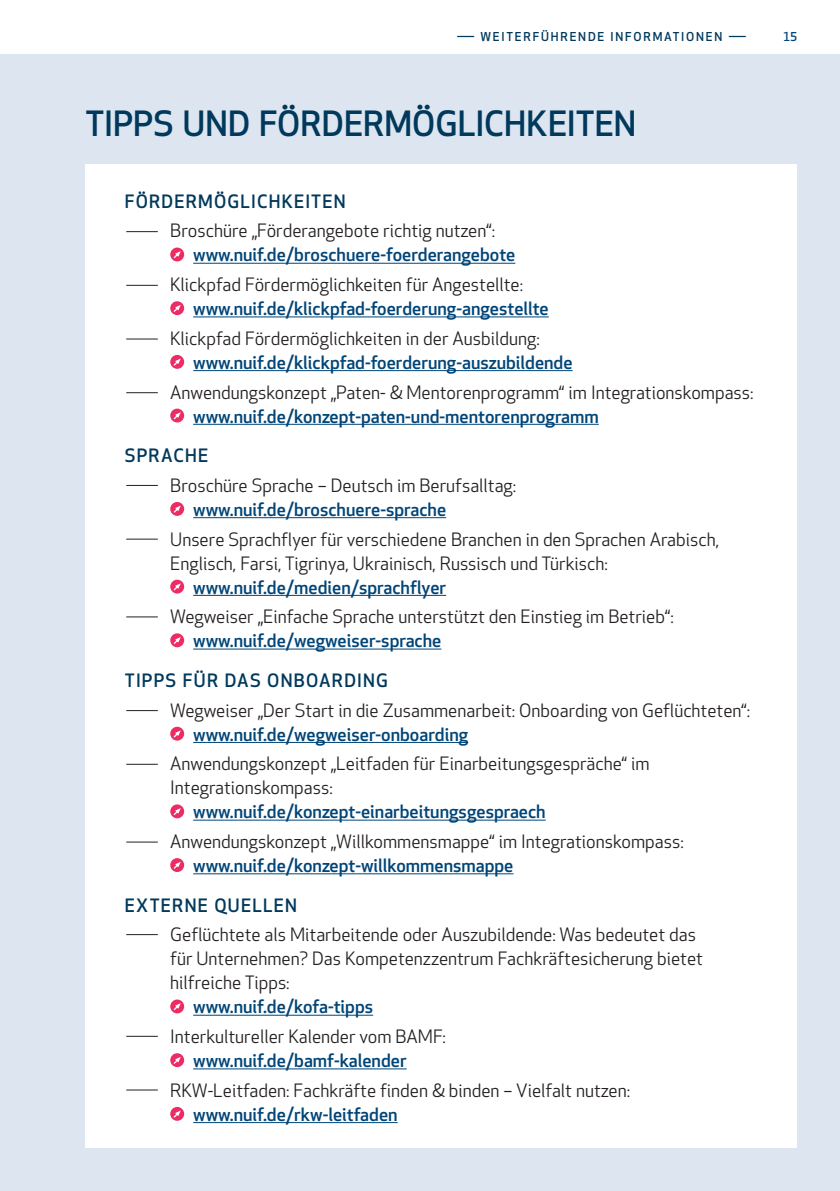
<style>
.page{position:relative;width:840px;height:1191px;background:#fff}
.page>*{position:absolute;margin:0;border:0;box-sizing:border-box;transform-origin:0 0}
.H2_Kapitelüberschrif{font:500 34px "Apex New";letter-spacing:.005em;color:#00395c}
.t1{font:18px/24px "Apex New";color:#231f20}
.t2{font:500 18px/24px "Apex New";color:#004578}
.t3{font:500 18px "Apex New";letter-spacing:.07em;color:#00395c}
.t4{font:500 12px "Apex New";letter-spacing:.15em;color:#00395c}
.t5{font:500 12px "Apex New";color:#004578}
.s1{font-weight:500;color:#004578}
.s2{font-weight:400;color:#231f20}
</style>
<div class="page">
<div style="left:0;top:54px;width:839px;height:1137px;background:#dde6f0"></div>
<div style="left:85px;top:164px;width:711px;height:984px;background:#fff"></div>
<hr style="left:193px;top:263px;width:322px;height:1px;background:#004578">
<hr style="left:193px;top:316px;width:355px;height:1px;background:#004578">
<hr style="left:193px;top:370px;width:379px;height:1px;background:#004578">
<hr style="left:193px;top:424px;width:405px;height:1px;background:#004578">
<hr style="left:193px;top:517px;width:253px;height:1px;background:#004578">
<hr style="left:193px;top:595px;width:253px;height:1px;background:#004578">
<hr style="left:193px;top:648px;width:248px;height:1px;background:#004578">
<hr style="left:193px;top:742px;width:275px;height:1px;background:#004578">
<hr style="left:193px;top:819px;width:352px;height:1px;background:#004578">
<hr style="left:193px;top:873px;width:320px;height:1px;background:#004578">
<hr style="left:193px;top:1015px;width:180px;height:1px;background:#004578">
<hr style="left:193px;top:1068px;width:213px;height:1px;background:#004578">
<hr style="left:193px;top:1122px;width:204px;height:1px;background:#004578">
<svg style="left:170px;top:247px;width:14px;height:14px"></svg>
<svg style="left:170px;top:301px;width:14px;height:14px"></svg>
<svg style="left:170px;top:355px;width:14px;height:14px"></svg>
<svg style="left:170px;top:408px;width:14px;height:14px"></svg>
<svg style="left:170px;top:502px;width:14px;height:14px"></svg>
<svg style="left:170px;top:579px;width:14px;height:14px"></svg>
<svg style="left:170px;top:633px;width:14px;height:14px"></svg>
<svg style="left:170px;top:726px;width:14px;height:14px"></svg>
<svg style="left:170px;top:804px;width:14px;height:14px"></svg>
<svg style="left:170px;top:858px;width:14px;height:14px"></svg>
<svg style="left:170px;top:999px;width:14px;height:14px"></svg>
<svg style="left:170px;top:1053px;width:14px;height:14px"></svg>
<svg style="left:170px;top:1106px;width:14px;height:14px"></svg>
<hr style="left:126px;top:231px;width:32px;height:1px;background:#231f20">
<hr style="left:126px;top:285px;width:32px;height:1px;background:#231f20">
<hr style="left:126px;top:339px;width:32px;height:1px;background:#231f20">
<hr style="left:126px;top:392px;width:32px;height:1px;background:#231f20">
<hr style="left:126px;top:485px;width:32px;height:1px;background:#231f20">
<hr style="left:126px;top:539px;width:32px;height:1px;background:#231f20">
<hr style="left:126px;top:616px;width:32px;height:1px;background:#231f20">
<hr style="left:126px;top:710px;width:32px;height:1px;background:#231f20">
<hr style="left:126px;top:764px;width:32px;height:1px;background:#231f20">
<hr style="left:126px;top:841px;width:32px;height:1px;background:#231f20">
<hr style="left:126px;top:934px;width:32px;height:1px;background:#231f20">
<hr style="left:126px;top:1036px;width:32px;height:1px;background:#231f20">
<hr style="left:126px;top:1089px;width:32px;height:1px;background:#231f20">
<p class="t4" style="left:456px;top:30px;width:291px">― WEITERFÜHRENDE INFORMATIONEN ―</p>
<h2 class="H2_Kapitelüberschrif" style="left:85px;top:104px;width:552px">TIPPS UND FÖRDERMÖGLICHKEITEN</h2>
<h3 class="t3" style="left:125px;top:191px;width:222px">FÖRDERMÖGLICHKEITEN</h3>
<p class="t1" style="left:193px;top:219px;width:323px;text-indent:-23px">Broschüre „Förderangebote richtig nutzen“: <span class="s1">www.nuif.de/broschuere-foerderangebote</span></p>
<p class="t2" style="left:193px;top:273px;width:357px;text-indent:-23px"><span class="s2">Klickpfad Fördermöglichkeiten für Angestellte: </span>www.nuif.de/klickpfad-foerderung-angestellte</p>
<p class="t2" style="left:193px;top:327px;width:381px;text-indent:-23px"><span class="s2">Klickpfad Fördermöglichkeiten in der Ausbildung: </span>www.nuif.de/klickpfad-foerderung-auszubildende</p>
<p class="t1" style="left:193px;top:380px;width:561px;text-indent:-23px">Anwendungskonzept „Paten- &amp; Mentorenprogramm“ im Integrationskompass: <span class="s1">www.nuif.de/konzept-paten-und-mentorenprogramm</span></p>
<h3 class="t3" style="left:125px;top:445px;width:85px">SPRACHE</h3>
<p class="t1" style="left:193px;top:474px;width:324px;text-indent:-23px">Broschüre Sprache – Deutsch im Berufsalltag: <span class="s1">www.nuif.de/broschuere-sprache</span></p>
<p class="t1" style="left:170px;top:528px;width:550px">Unsere Sprachflyer für verschiedene Branchen in den Sprachen Arabisch,</p>
<p class="t1" style="left:170px;top:551px;width:439px">Englisch, Farsi, Tigrinya, Ukrainisch, Russisch und Türkisch:</p>
<p class="t2" style="left:193px;top:575px;width:254px">www.nuif.de/medien/sprachflyer</p>
<p class="t1" style="left:193px;top:605px;width:482px;text-indent:-23px">Wegweiser „Einfache Sprache unterstützt den Einstieg im Betrieb“: <span class="s1">www.nuif.de/wegweiser-sprache</span></p>
<h3 class="t3" style="left:125px;top:670px;width:264px">TIPPS FÜR DAS ONBOARDING</h3>
<p class="t1" style="left:193px;top:699px;width:558px;text-indent:-23px">Wegweiser „Der Start in die Zusammenarbeit: Onboarding von Geflüchteten“: <span class="s1">www.nuif.de/wegweiser-onboarding</span></p>
<p class="t1" style="left:170px;top:752px;width:480px">Anwendungskonzept „Leitfaden für Einarbeitungsgespräche“ im</p>
<p class="t1" style="left:170px;top:776px;width:164px">Integrationskompass:</p>
<p class="t2" style="left:193px;top:800px;width:354px">www.nuif.de/konzept-einarbeitungsgespraech</p>
<p class="t1" style="left:193px;top:830px;width:492px;text-indent:-23px">Anwendungskonzept „Willkommensmappe“ im Integrationskompass: <span class="s1">www.nuif.de/konzept-willkommensmappe</span></p>
<h3 class="t3" style="left:125px;top:895px;width:173px">EXTERNE QUELLEN</h3>
<p class="t1" style="left:170px;top:923px;width:527px">Geflüchtete als Mitarbeitende oder Auszubildende: Was bedeutet das</p>
<p class="t1" style="left:170px;top:947px;width:534px">für Unternehmen? Das Kompetenzzentrum Fachkräftesicherung bietet</p>
<p class="t1" style="left:170px;top:971px;width:121px">hilfreiche Tipps:</p>
<p class="t2" style="left:193px;top:995px;width:181px">www.nuif.de/kofa-tipps</p>
<p class="t1" style="left:193px;top:1025px;width:254px;text-indent:-23px">Interkultureller Kalender vom BAMF: <span class="s1">www.nuif.de/bamf-kalender</span></p>
<p class="t1" style="left:193px;top:1079px;width:438px;text-indent:-23px">RKW-Leitfaden: Fachkräfte finden &amp; binden – Vielfalt nutzen: <span class="s1">www.nuif.de/rkw-leitfaden</span></p>
<p class="t5" style="left:782px;top:30px;width:16px">15</p>
</div>
